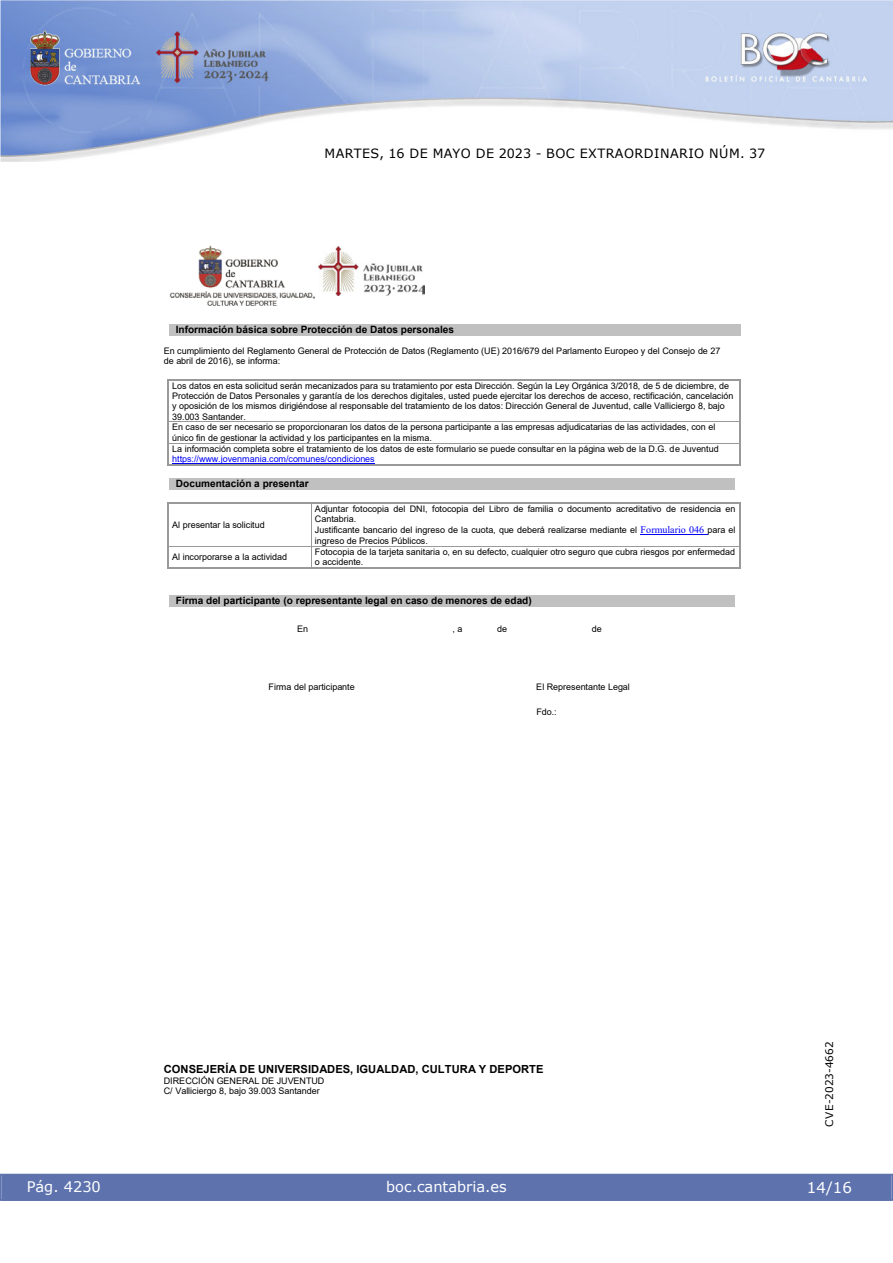
<style>
.page{position:relative;width:893px;height:1263px;background:#fff}
.page>*{position:absolute;margin:0;border:0;box-sizing:border-box;transform-origin:0 0}
.t1{font:15px "Verdana";color:#fff}
.t2{font:14.55px "Verdana";color:#fff}
.t3{font:12.75px "Verdana";letter-spacing:.035em;color:#000}
.t4{font:700 11.1px "Arial";color:#000}
.t5{font:10.5px "Verdana";color:#000}
.t6{font:700 10.05px "Arial";color:#000}
.t7{font:9px/10.5px "Arial MT2";letter-spacing:-.005em;color:#000}
.s1{color:#0000fa}
.s2{font-family:"Times New Roman";font-size:10.05px;color:#0000fa}
</style>
<div class="page">
<img style="left:0;top:0;width:893px;height:161px">
<div style="left:1px;top:1174px;width:890px;height:27px;background:#5e73ae"></div>
<img style="left:318px;top:246px;width:107px;height:49px">
<img style="left:170px;top:245px;width:144px;height:61px">
<hr style="left:169px;top:379px;width:570px;height:1px;background:#999">
<hr style="left:168px;top:380px;width:1px;height:42px;background:#999">
<hr style="left:739px;top:380px;width:1px;height:42px;background:#999">
<hr style="left:169px;top:422px;width:570px;height:1px;background:#999">
<hr style="left:172px;top:463px;width:203px;height:1px;background:#0000fa">
<hr style="left:169px;top:443px;width:570px;height:1px;background:#999">
<svg style="left:168px;top:422px;width:1px;height:43px"></svg>
<hr style="left:169px;top:464px;width:570px;height:1px;background:#999">
<svg style="left:739px;top:422px;width:1px;height:43px"></svg>
<div style="left:170px;top:478px;width:565px;height:11px;background:#c0c0c0"></div>
<hr style="left:641px;top:534px;width:67px;height:1px;background:#0000fa">
<hr style="left:169px;top:502px;width:142px;height:1px;background:#999">
<hr style="left:312px;top:502px;width:427px;height:1px;background:#999">
<hr style="left:168px;top:503px;width:1px;height:43px;background:#999">
<hr style="left:311px;top:503px;width:1px;height:43px;background:#999">
<hr style="left:739px;top:503px;width:1px;height:43px;background:#999">
<hr style="left:169px;top:546px;width:142px;height:1px;background:#999">
<hr style="left:311px;top:546px;width:428px;height:1px;background:#999">
<svg style="left:168px;top:546px;width:1px;height:22px"></svg>
<hr style="left:169px;top:567px;width:142px;height:1px;background:#999">
<svg style="left:311px;top:547px;width:1px;height:21px"></svg>
<hr style="left:312px;top:567px;width:427px;height:1px;background:#999">
<svg style="left:739px;top:546px;width:1px;height:22px"></svg>
<div style="left:170px;top:595px;width:565px;height:12px;background:#c0c0c0"></div>
<div style="left:170px;top:324px;width:571px;height:12px;background:#c0c0c0"></div>
<h3 class="t3" style="left:324px;top:144px;width:442px">MARTES, 16 DE MAYO DE 2023 - BOC EXTRAORDINARIO NÚM. 37</h3>
<p class="t6" style="left:176px;top:322px;width:280px">Información básica sobre Protección de Datos personales</p>
<p class="t7" style="left:164px;top:346px;width:558px">En cumplimiento del Reglamento General de Protección de Datos (Reglamento (UE) 2016/679 del Parlamento Europeo y del Consejo de 27 de abril de 2016), se informa:</p>
<p class="t7" style="left:172px;top:380px;width:563px">Los datos en esta solicitud serán mecanizados para su tratamiento por esta Dirección. Según la Ley Orgánica 3/2018, de 5 de diciembre, de Protección de Datos Personales y garantía de los derechos digitales, usted puede ejercitar los derechos de acceso, rectificación, cancelación y oposición de los mismos dirigiéndose al responsable del tratamiento de los datos: Dirección General de Juventud, calle Valliciergo 8, bajo 39.003 Santander.<br>En caso de ser necesario se proporcionaran los datos de la persona participante a las empresas adjudicatarias de las actividades, con el único fin de gestionar la actividad y los participantes en la misma.<br>La información completa sobre el tratamiento de los datos de este formulario se puede consultar en la página web de la D.G. de Juventud <span class="s1">https://www.jovenmania.com/comunes/condiciones</span></p>
<p class="t6" style="left:176px;top:476px;width:134px">Documentación a presentar</p>
<p class="t7" style="left:172px;top:519px;width:94px">Al presentar la solicitud</p>
<p class="t7" style="left:315px;top:503px;width:422px">Adjuntar fotocopia del DNI, fotocopia del Libro de familia o documento acreditativo de residencia en<br>Cantabria.</p>
<p class="t7" style="left:315px;top:525px;width:422px">Justificante bancario del ingreso de la cuota, que deberá realizarse mediante el <span class="s2">Formulario 046</span> para el ingreso de Precios Públicos.</p>
<p class="t7" style="left:172px;top:551px;width:117px">Al incorporarse a la actividad</p>
<p class="t7" style="left:315px;top:546px;width:422px">Fotocopia de la tarjeta sanitaria o, en su defecto, cualquier otro seguro que cubra riesgos por enfermedad o accidente.</p>
<p class="t6" style="left:176px;top:594px;width:357px">Firma del participante (o representante legal en caso de menores de edad)</p>
<p class="t7" style="left:297px;top:623px;width:13px">En</p>
<p class="t7" style="left:452px;top:623px;width:11px">, a</p>
<p class="t7" style="left:497px;top:623px;width:11px">de</p>
<p class="t7" style="left:592px;top:623px;width:11px">de</p>
<p class="t7" style="left:269px;top:681px;width:88px">Firma del participante</p>
<p class="t7" style="left:536px;top:681px;width:95px">El Representante Legal</p>
<p class="t7" style="left:536px;top:707px;width:22px">Fdo.:</p>
<p class="t4" style="left:164px;top:1061px;width:381px">CONSEJERÍA DE UNIVERSIDADES, IGUALDAD, CULTURA Y DEPORTE</p>
<p class="t7" style="left:164px;top:1075px;width:162px">DIRECCIÓN GENERAL DE JUVENTUD<br>C/ Valliciergo 8, bajo 39.003 Santander</p>
<h2 class="t2" style="left:27px;top:1177px;width:76px">Pág. 4230</h2>
<h2 class="t2" style="left:386px;top:1177px;width:122px">boc.cantabria.es</h2>
<p class="t5" style="left:822px;top:1126px;width:87px;rotate:-90deg">CVE-2023-4662</p>
<h1 class="t1" style="left:807px;top:1177px;width:46px">14/16</h1>
</div>
